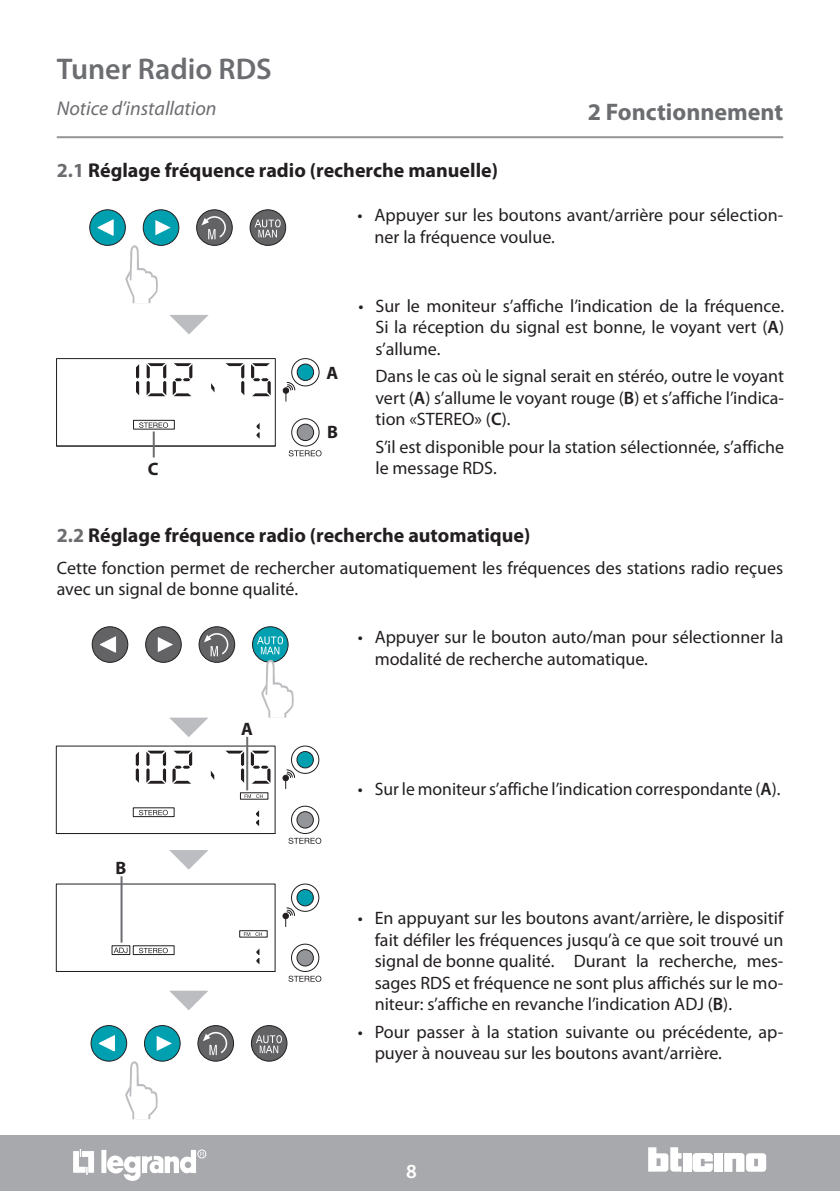
<style>
.page{position:relative;width:840px;height:1191px;background:#fff}
.page>*{position:absolute;margin:0;border:0;box-sizing:border-box;transform-origin:0 0}
.t1{font:600 30px "Myriad Pro";color:#6c6d70}
.t2{font:700 24px "Myriad Pro";color:#6c6d70}
.t3{font:700 20px "Myriad Pro";color:#231f20}
.t4{font:italic 20px "Myriad Pro";color:#6c6d70}
.t5{font:600 20px "Myriad Pro";color:#fff}
.t6{font:18px/21.6px "Myriad Pro";color:#231f20}
.t7{font:700 18px "Myriad Pro";color:#231f20}
.s1{color:#6c6d70}
.s2{font-weight:600}
</style>
<div class="page">
<hr style="left:839px;top:1135px;width:1px;height:56px;background:#a8a9ad">
<div style="left:0;top:1135px;width:839px;height:56px;background:#a8a9ad"></div>
<div style="left:682px;top:1153px;width:8px;height:18px;background:#fff"></div>
<div style="left:714px;top:1153px;width:8px;height:18px;background:#fff"></div>
<svg style="left:724px;top:1153px;width:41px;height:18px"></svg>
<svg style="left:648px;top:1147px;width:33px;height:24px"></svg>
<svg style="left:692px;top:1153px;width:20px;height:18px"></svg>
<div style="left:101px;top:1149px;width:5px;height:24px;background:#fff"></div>
<svg style="left:73px;top:1149px;width:21px;height:25px"></svg>
<div style="left:197px;top:1149px;width:9px;height:9px;border:1px solid #fff;border-radius:50%"></div>
<svg style="left:106px;top:1149px;width:98px;height:32px"></svg>
<hr style="left:57px;top:136px;width:725px;height:2px;background:#939598">
<svg style="left:145px;top:626px;width:37px;height:37px"></svg>
<svg style="left:91px;top:626px;width:38px;height:37px"></svg>
<svg style="left:198px;top:626px;width:37px;height:37px"></svg>
<svg style="left:169px;top:717px;width:39px;height:20px"></svg>
<svg style="left:169px;top:850px;width:39px;height:19px"></svg>
<svg style="left:169px;top:990px;width:39px;height:20px"></svg>
<svg style="left:252px;top:626px;width:41px;height:91px"></svg>
<hr style="left:56px;top:971px;width:219px;height:1px;background:#231f20">
<div style="left:291px;top:943px;width:28px;height:29px;border:1px solid #231f20;border-radius:50%"></div>
<div style="left:297px;top:949px;width:16px;height:17px;background:#939598;border-radius:50%"></div>
<div style="left:296px;top:949px;width:18px;height:17px;border:1px solid #231f20;border-radius:50%"></div>
<div style="left:133px;top:945px;width:41px;height:10px;border:1px solid #231f20"></div>
<div style="left:239px;top:930px;width:28px;height:7px;border:1px solid #231f20"></div>
<svg style="left:139px;top:947px;width:29px;height:6px"></svg>
<svg style="left:288px;top:975px;width:33px;height:6px"></svg>
<svg style="left:244px;top:932px;width:18px;height:4px"></svg>
<div style="left:291px;top:883px;width:28px;height:29px;border:1px solid #231f20;border-radius:50%"></div>
<div style="left:297px;top:889px;width:16px;height:17px;background:#00a0b0;border-radius:50%"></div>
<div style="left:296px;top:889px;width:18px;height:17px;border:1px solid #231f20;border-radius:50%"></div>
<div style="left:282px;top:912px;width:7px;height:7px;border:1px solid #231f20;border-radius:50%"></div>
<svg style="left:283px;top:907px;width:12px;height:19px"></svg>
<div style="left:111px;top:945px;width:19px;height:10px;border:1px solid #231f20"></div>
<svg style="left:114px;top:947px;width:13px;height:6px"></svg>
<hr style="left:56px;top:833px;width:219px;height:1px;background:#231f20">
<div style="left:291px;top:745px;width:28px;height:29px;border:1px solid #231f20;border-radius:50%"></div>
<div style="left:297px;top:751px;width:16px;height:17px;background:#00a0b0;border-radius:50%"></div>
<div style="left:296px;top:751px;width:18px;height:17px;border:1px solid #231f20;border-radius:50%"></div>
<div style="left:291px;top:805px;width:28px;height:29px;border:1px solid #231f20;border-radius:50%"></div>
<div style="left:297px;top:811px;width:16px;height:17px;background:#939598;border-radius:50%"></div>
<div style="left:296px;top:811px;width:18px;height:17px;border:1px solid #231f20;border-radius:50%"></div>
<div style="left:133px;top:807px;width:41px;height:10px;border:1px solid #231f20"></div>
<div style="left:282px;top:775px;width:7px;height:6px;border:1px solid #231f20;border-radius:50%"></div>
<svg style="left:283px;top:769px;width:12px;height:19px"></svg>
<svg style="left:256px;top:810px;width:3px;height:16px"></svg>
<svg style="left:139px;top:810px;width:29px;height:5px"></svg>
<svg style="left:288px;top:837px;width:28px;height:7px"></svg>
<svg style="left:315px;top:837px;width:6px;height:7px"></svg>
<svg style="left:244px;top:794px;width:18px;height:4px"></svg>
<svg style="left:172px;top:750px;width:20px;height:33px"></svg>
<svg style="left:136px;top:751px;width:3px;height:32px"></svg>
<svg style="left:146px;top:750px;width:20px;height:33px"></svg>
<svg style="left:251px;top:750px;width:19px;height:33px"></svg>
<svg style="left:211px;top:771px;width:3px;height:9px"></svg>
<svg style="left:225px;top:750px;width:19px;height:33px"></svg>
<svg style="left:256px;top:949px;width:3px;height:15px"></svg>
<svg style="left:90px;top:1025px;width:91px;height:94px"></svg>
<svg style="left:197px;top:1025px;width:37px;height:37px"></svg>
<svg style="left:250px;top:1025px;width:38px;height:37px"></svg>
<svg style="left:170px;top:315px;width:38px;height:19px"></svg>
<div style="left:56px;top:358px;width:220px;height:88px;border:1px solid #231f20"></div>
<hr style="left:56px;top:445px;width:219px;height:1px;background:#231f20">
<div style="left:291px;top:358px;width:28px;height:28px;border:1px solid #231f20;border-radius:50%"></div>
<div style="left:297px;top:364px;width:16px;height:16px;background:#00a0b0;border-radius:50%"></div>
<div style="left:296px;top:363px;width:18px;height:18px;border:1px solid #231f20;border-radius:50%"></div>
<div style="left:291px;top:418px;width:28px;height:28px;border:1px solid #231f20;border-radius:50%"></div>
<div style="left:297px;top:424px;width:16px;height:16px;background:#939598;border-radius:50%"></div>
<div style="left:296px;top:424px;width:18px;height:17px;border:1px solid #231f20;border-radius:50%"></div>
<div style="left:133px;top:420px;width:42px;height:9px;border:1px solid #231f20"></div>
<div style="left:282px;top:387px;width:7px;height:7px;border:1px solid #231f20;border-radius:50%"></div>
<svg style="left:283px;top:382px;width:12px;height:19px"></svg>
<svg style="left:256px;top:423px;width:3px;height:15px"></svg>
<svg style="left:139px;top:422px;width:29px;height:6px"></svg>
<svg style="left:288px;top:450px;width:33px;height:6px"></svg>
<svg style="left:173px;top:363px;width:19px;height:33px"></svg>
<svg style="left:136px;top:364px;width:3px;height:31px"></svg>
<svg style="left:146px;top:363px;width:20px;height:33px"></svg>
<svg style="left:251px;top:363px;width:19px;height:33px"></svg>
<svg style="left:211px;top:383px;width:3px;height:9px"></svg>
<svg style="left:225px;top:363px;width:19px;height:32px"></svg>
<svg style="left:89px;top:209px;width:91px;height:94px"></svg>
<svg style="left:196px;top:209px;width:37px;height:37px"></svg>
<svg style="left:249px;top:209px;width:37px;height:37px"></svg>
<hr style="left:246px;top:737px;width:2px;height:53px;background:#6c6d70">
<hr style="left:120px;top:876px;width:2px;height:66px;background:#6c6d70">
<hr style="left:153px;top:431px;width:2px;height:26px;background:#6c6d70">
<h1 class="t1" style="left:57px;top:50px;width:216px">Tuner Radio RDS</h1>
<p class="t4" style="left:57px;top:95px;width:161px">Notice d’installation</p>
<p class="t3" style="left:57px;top:157px;width:442px"><span class="s1">2.1</span> Réglage fréquence radio (recherche manuelle)</p>
<h2 class="t2" style="left:587px;top:96px;width:197px">2 Fonctionnement</h2>
<p class="t7" style="left:148px;top:457px;width:12px">C</p>
<p class="t6" style="left:374px;top:204px;width:410px;text-indent:-17px">• Appuyer sur les boutons avant/arrière pour sélection&shy;ner la fréquence voulue.</p>
<p class="t7" style="left:326px;top:361px;width:13px">A</p>
<p class="t7" style="left:327px;top:420px;width:12px">B</p>
<p class="t6" style="left:375px;top:294px;width:410px;text-align:justify;text-indent:-17px">• Sur le moniteur s’affiche l’indication de la fréquence.<br>Si la réception du signal est bonne, le voyant vert (<span class="s2">A</span>) s’allume.</p>
<p class="t6" style="left:375px;top:365px;width:410px;text-align:justify">Dans le cas où le signal serait en stéréo, outre le voyant vert (<span class="s2">A</span>) s’allume le voyant rouge (<span class="s2">B</span>) et s’affiche l’indica&shy;tion «STEREO» (<span class="s2">C</span>).</p>
<p class="t6" style="left:375px;top:435px;width:410px">S’il est disponible pour la station sélectionnée, s’affiche le message RDS.</p>
<p class="t3" style="left:57px;top:522px;width:475px"><span class="s1">2.2</span> Réglage fréquence radio (recherche automatique)</p>
<p class="t6" style="left:57px;top:557px;width:727px;line-height:21px">Cette fonction permet de rechercher automatiquement les fréquences des stations radio reçues avec un signal de bonne qualité.</p>
<p class="t7" style="left:116px;top:856px;width:12px">B</p>
<p class="t7" style="left:241px;top:717px;width:13px">A</p>
<p class="t6" style="left:374px;top:626px;width:410px;text-indent:-17px">• Appuyer sur le bouton auto/man pour sélectionner la modalité de recherche automatique.</p>
<p class="t6" style="left:357px;top:777px;width:424px">• Sur le moniteur s’affiche l’indication correspondante (<span class="s2">A</span>).</p>
<p class="t6" style="left:374px;top:906px;width:410px;text-align:justify;text-indent:-17px">• En appuyant sur les boutons avant/arrière, le dispositif fait défiler les fréquences jusqu’à ce que soit trouvé un signal de bonne qualité. Durant la recherche, mes&shy;sages RDS et fréquence ne sont plus affichés sur le mo&shy;niteur: s’affiche en revanche l’indication ADJ (<span class="s2">B</span>).</p>
<p class="t6" style="left:374px;top:1020px;width:410px;text-indent:-17px">• Pour passer à la station suivante ou précédente, ap&shy;puyer à nouveau sur les boutons avant/arrière.</p>
<p class="t5" style="left:406px;top:1158px;width:12px">8</p>
</div>
